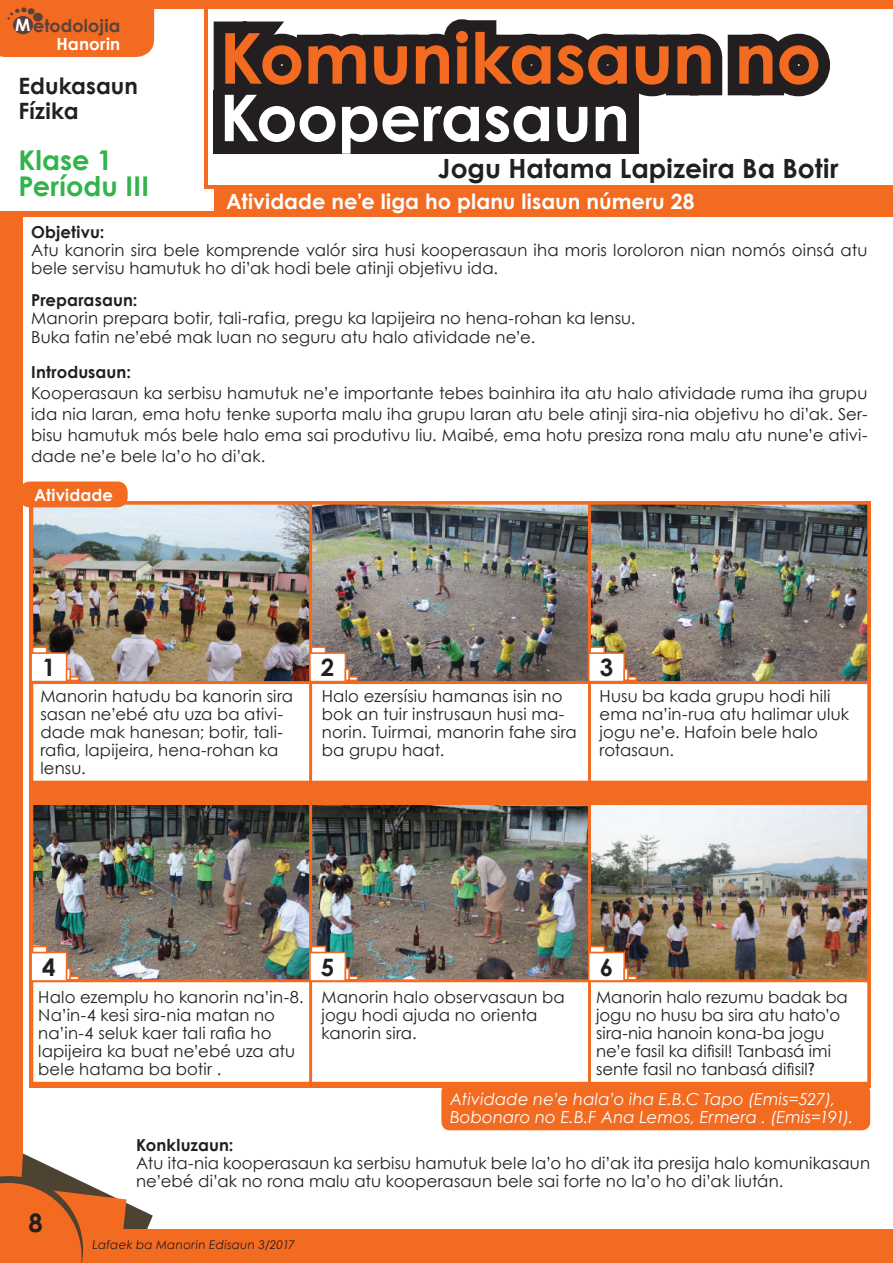
<style>
.page{position:relative;width:893px;height:1263px;background:#fff}
.page>*{position:absolute;margin:0;border:0;box-sizing:border-box;transform-origin:0 0}
.t1{font:700 70.35px "Century Gothic";letter-spacing:-.005em;color:#f36a21}
.t2{font:700 64.5px "Century Gothic";letter-spacing:-.01em;color:#fff}
.t3{font:700 27.15px/25.5px "Century Gothic";letter-spacing:.005em;color:#31b44a}
.t4{font:700 26.55px "Century Gothic";color:#231f20}
.t5{font:700 25.5px "Century Gothic";color:#231f20}
.t6{font:700 24px "Century Gothic";color:#231f20}
.t7{font:700 22.5px/25.5px "Century Gothic";color:#231f20}
.t8{font:700 21px "Century Gothic";letter-spacing:.005em;color:#fff}
.t9{font:700 17.55px "Century Gothic";letter-spacing:.005em;color:#5b413c}
.t10{font:700 16.8px "Century Gothic";letter-spacing:.015em;color:#fff}
.t11{font:16.5px/18px "Century Gothic";letter-spacing:.005em;color:#231f20}
.t12{font:italic 16.5px/18px "Century Gothic";letter-spacing:.005em;color:#fff}
.t13{font:700 16.5px "Century Gothic";letter-spacing:.005em;color:#231f20}
.t14{font:700 16.5px "Century Gothic";letter-spacing:.01em;color:#fff}
.t15{font:italic 12px "Century Gothic";letter-spacing:.02em;color:#231f20}
.s1{font-size:17.1px;color:#fff}
.s2{font-family:"Andika Timor"}
</style>
<div class="page">
<svg style="left:202px;top:8px;width:647px;height:115px"></svg>
<div style="left:4px;top:0;width:889px;height:8px;background:#f36a21"></div>
<div style="left:0;top:0;width:154px;height:57px;background:#f36a21"></div>
<hr style="left:204px;top:0;width:4px;height:187px;background:#f36a21">
<hr style="left:204px;top:185px;width:26px;height:4px;background:#f36a21">
<div style="left:214px;top:185px;width:679px;height:32px;background:#f36a21"></div>
<div style="left:0;top:211px;width:216px;height:6px;background:#f36a21"></div>
<div style="left:0;top:217px;width:23px;height:986px;background:#f36a21"></div>
<div style="left:29px;top:501px;width:842px;height:586px;background:#f36a21"></div>
<hr style="left:892px;top:185px;width:1px;height:32px;background:#efea33">
<img style="left:34px;top:506px;width:832px;height:175px">
<div style="left:30px;top:502px;width:283px;height:189px;border:3px solid #f36a21"></div>
<img style="left:34px;top:806px;width:832px;height:173px">
<div style="left:30px;top:802px;width:283px;height:189px;border:3px solid #f36a21"></div>
<div style="left:309px;top:502px;width:282px;height:189px;border:3px solid #f36a21"></div>
<div style="left:309px;top:802px;width:282px;height:189px;border:3px solid #f36a21"></div>
<div style="left:588px;top:502px;width:282px;height:189px;border:3px solid #f36a21"></div>
<div style="left:588px;top:802px;width:282px;height:189px;border:3px solid #f36a21"></div>
<div style="left:30px;top:681px;width:283px;height:102px;background:#fff;border:3px solid #f36a21"></div>
<div style="left:30px;top:979px;width:283px;height:106px;background:#fff;border:3px solid #f36a21"></div>
<div style="left:309px;top:681px;width:282px;height:102px;background:#fff;border:3px solid #f36a21"></div>
<div style="left:309px;top:979px;width:282px;height:106px;background:#fff;border:3px solid #f36a21"></div>
<div style="left:588px;top:681px;width:282px;height:102px;background:#fff;border:3px solid #f36a21"></div>
<div style="left:588px;top:979px;width:282px;height:106px;background:#fff;border:3px solid #f36a21"></div>
<div style="left:19px;top:481px;width:109px;height:26px;background:#f36a21;border-radius:10px"></div>
<div style="left:441px;top:1084px;width:429px;height:46px;background:#f36a21;border-radius:9px"></div>
<div style="left:30px;top:652px;width:37px;height:30px;background:#fff;border:2px solid #f36a21"></div>
<svg style="left:32px;top:646px;width:15px;height:8px"></svg>
<svg style="left:66px;top:668px;width:5px;height:13px"></svg>
<svg style="left:70px;top:676px;width:9px;height:5px"></svg>
<div style="left:30px;top:952px;width:37px;height:30px;background:#fff;border:2px solid #f36a21"></div>
<svg style="left:32px;top:946px;width:15px;height:7px"></svg>
<svg style="left:66px;top:968px;width:5px;height:12px"></svg>
<svg style="left:70px;top:975px;width:9px;height:5px"></svg>
<div style="left:309px;top:652px;width:37px;height:30px;background:#fff;border:2px solid #f36a21"></div>
<svg style="left:311px;top:646px;width:15px;height:8px"></svg>
<svg style="left:345px;top:668px;width:5px;height:13px"></svg>
<svg style="left:348px;top:676px;width:10px;height:5px"></svg>
<div style="left:309px;top:952px;width:37px;height:30px;background:#fff;border:2px solid #f36a21"></div>
<svg style="left:311px;top:946px;width:15px;height:7px"></svg>
<svg style="left:345px;top:968px;width:5px;height:12px"></svg>
<svg style="left:348px;top:975px;width:10px;height:5px"></svg>
<div style="left:588px;top:652px;width:37px;height:30px;background:#fff;border:2px solid #f36a21"></div>
<svg style="left:589px;top:646px;width:16px;height:8px"></svg>
<svg style="left:623px;top:668px;width:6px;height:13px"></svg>
<svg style="left:627px;top:676px;width:10px;height:5px"></svg>
<div style="left:588px;top:952px;width:37px;height:30px;background:#fff;border:2px solid #f36a21"></div>
<svg style="left:589px;top:946px;width:16px;height:7px"></svg>
<svg style="left:623px;top:968px;width:6px;height:12px"></svg>
<svg style="left:627px;top:975px;width:10px;height:5px"></svg>
<div style="left:214px;top:90px;width:425px;height:63px;background:#231f20"></div>
<div style="left:0;top:1230px;width:893px;height:33px;background:#f36a21"></div>
<svg style="left:0;top:1153px;width:153px;height:110px"></svg>
<hr style="left:892px;top:1230px;width:1px;height:33px;background:#f7ee27">
<p class="t9" style="left:15px;top:12px;width:106px"><span class="s1">M</span>etodolojia</p>
<p class="t10" style="left:56px;top:32px;width:65px">Hanorin</p>
<h3 class="t7" style="left:18px;top:72px;width:121px">Edukasaun<br>Fízika</h3>
<h3 class="t3" style="left:18px;top:146px;width:132px">Klase 1<br>Períodu III</h3>
<h1 class="t1" style="left:219px;top:5px;width:603px">Komunikasaun no</h1>
<h2 class="t2" style="left:219px;top:69px;width:412px">Kooperasaun</h2>
<h3 class="t4" style="left:438px;top:148px;width:402px">Jogu Hatama Lapizeira Ba Botir</h3>
<p class="t8" style="left:226px;top:185px;width:470px">Atividade ne’e liga ho planu lisaun númeru 28</p>
<p class="t13" style="left:31px;top:220px;width:75px">Objetivu:</p>
<p class="t11" style="left:31px;top:241px;width:838px">Atu kanorin sira bele komprende valór sira husi kooperasaun iha moris loroloron nian nomós oinsá atu bele servisu hamutuk ho di’ak hodi bele atinji objetivu ida.</p>
<p class="t13" style="left:31px;top:287px;width:108px">Preparasaun:</p>
<p class="t11" style="left:31px;top:308px;width:606px;line-height:19.4px">Manorin prepara botir, tali-rafia, pregu ka lapijeira no hena-rohan ka lensu.<br>Buka fatin ne’ebé mak luan no seguru atu halo atividade ne’e.</p>
<p class="t13" style="left:31px;top:359px;width:101px">Introdusaun:</p>
<p class="t11" style="left:31px;top:382px;width:838px;line-height:21px;text-align:justify">Kooperasaun ka serbisu hamutuk ne’e importante tebes bainhira ita atu halo atividade ruma iha grupu ida nia laran, ema hotu tenke suporta malu iha grupu laran atu bele atinji sira-nia objetivu ho di’ak. Ser&shy;bisu hamutuk mós bele halo ema sai produtivu liu. Maibé, ema hotu presiza rona malu atu nune’e ativi&shy;dade ne’e bele la’o ho di’ak.</p>
<p class="t14" style="left:34px;top:482px;width:80px">Atividade</p>
<h3 class="t6" style="left:42px;top:649px;width:15px">1</h3>
<p class="t11" style="left:40px;top:687px;width:254px">Manorin hatudu ba kanorin sira sasan ne’ebé atu uza ba ativi&shy;dade mak hanesan; botir, tali&shy;rafia, lapijeira, hena-rohan ka lensu.</p>
<h3 class="t6" style="left:321px;top:649px;width:15px">2</h3>
<p class="t11" style="left:322px;top:687px;width:257px">Halo ezersísiu hamanas isin no bok an tuir instrusaun husi ma&shy;norin. Tuirmai, manorin fahe sira ba grupu haat.</p>
<h3 class="t6" style="left:600px;top:649px;width:15px">3</h3>
<p class="t11" style="left:600px;top:687px;width:251px">Husu ba kada grupu hodi hili ema na’in-rua atu halimar uluk jogu ne’e. Hafoin bele halo rotasaun.</p>
<h3 class="t6" style="left:42px;top:948px;width:15px">4</h3>
<p class="t11" style="left:38px;top:988px;width:267px">Halo ezemplu ho kanorin na’in-8.<br>Na’in-4 kesi sira-nia matan no na’in-4 seluk kaer tali rafia ho lapijeira ka buat ne’ebé uza atu bele hatama ba botir .</p>
<h3 class="t6" style="left:321px;top:948px;width:15px">5</h3>
<p class="t11" style="left:322px;top:988px;width:245px">Manorin halo observasaun ba jogu hodi ajuda no orienta kanorin sira.</p>
<h3 class="t6" style="left:600px;top:948px;width:15px">6</h3>
<p class="t11" style="left:596px;top:988px;width:253px">Manorin halo rezumu badak ba jogu no husu ba sira atu hato’o sira-nia hanoin kona-ba jogu ne’e fasil ka difisil! Tanbasá imi sente fasil no tanbasá difisil<span class="s2">?</span></p>
<p class="t12" style="left:450px;top:1090px;width:405px">Atividade ne’e hala’o iha E.B.C Tapo (Emis=527),<br>Bobonaro no E.B.F Ana Lemos, Ermera . (Emis=191).</p>
<h3 class="t5" style="left:28px;top:1203px;width:16px">8</h3>
<p class="t13" style="left:136px;top:1132px;width:99px">Konkluzaun:</p>
<p class="t11" style="left:136px;top:1154px;width:735px">Atu ita-nia kooperasaun ka serbisu hamutuk bele la’o ho di’ak ita presija halo komunikasaun ne’ebé di’ak no rona malu atu kooperasaun bele sai forte no la’o ho di’ak liután.</p>
<p class="t15" style="left:92px;top:1236px;width:204px">Lafaek ba Manorin Edisaun 3/2017</p>
</div>
